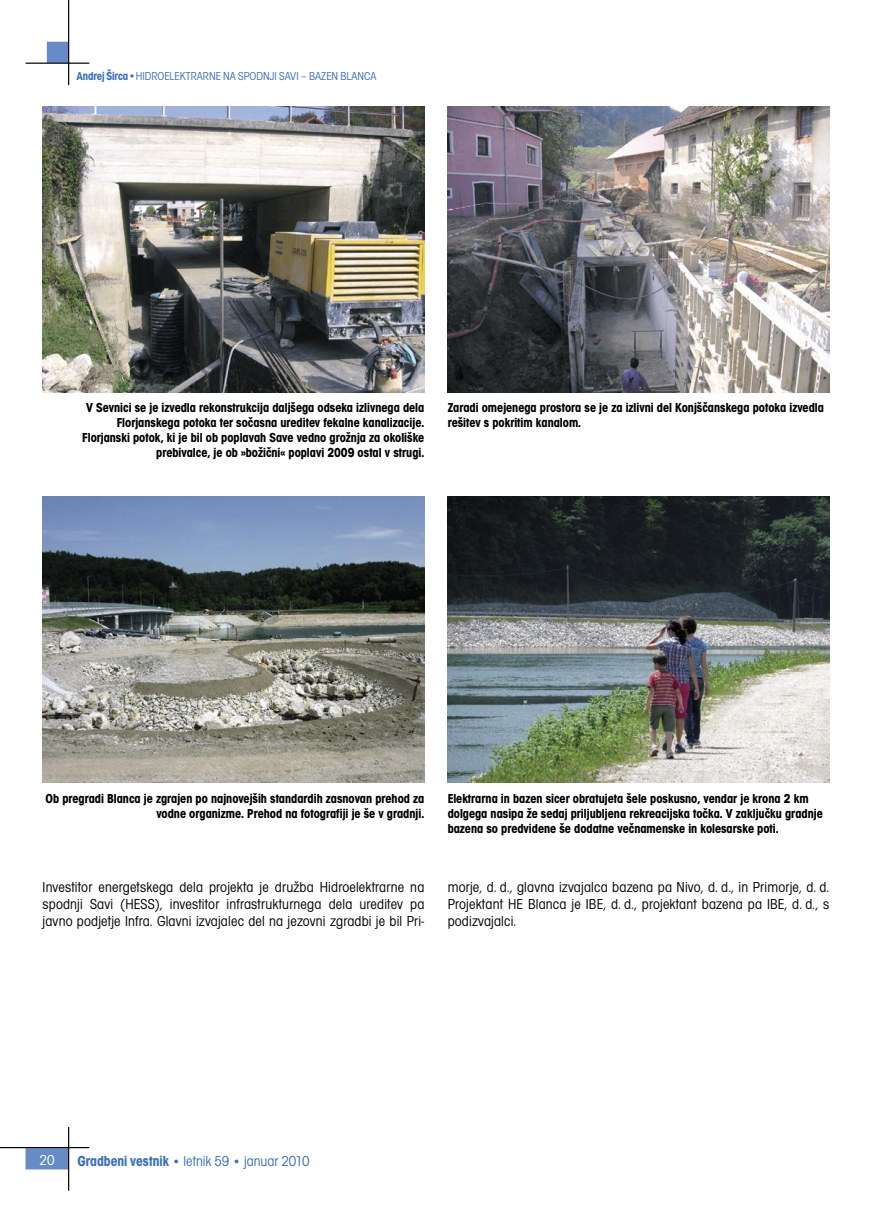
<style>
.page{position:relative;width:872px;height:1212px;background:#fff}
.page>*{position:absolute;margin:0;border:0;box-sizing:border-box;transform-origin:0 0}
.Osnovni_tekst{font:condensed 15px/17.2px "Avant Gar Got Itc TEE";letter-spacing:.01em;color:#000;text-align:justify}
.t1{font:condensed 15px "Avant Gar Got Itc TEE";color:#3c71b6}
.t2{font:condensed 15px "Avant Gar Got Itc TEE";color:#fff}
.Podpisi{font:700 condensed 13.5px/15px "Avant Gar Got Itc TEE";color:#000}
.t3{font:condensed 12px "Avant Gar Got Itc TEE";color:#3c71b6}
.s1{font-weight:700}
.s2{font-weight:700;font-size:13.5px}
</style>
<div class="page">
<div style="left:48px;top:42px;width:19px;height:20px;background:#678bc6"></div>
<div style="left:47px;top:42px;width:21px;height:21px;border:2px solid #678bc6"></div>
<div style="left:26px;top:1149px;width:41px;height:20px;background:#678bc6"></div>
<div style="left:26px;top:1148px;width:42px;height:21px;border:2px solid #678bc6"></div>
<hr style="left:0;top:1147px;width:89px;height:1px;background:#000">
<hr style="left:68px;top:1127px;width:1px;height:64px;background:#000">
<hr style="left:26px;top:63px;width:63px;height:1px;background:#000">
<hr style="left:68px;top:0;width:1px;height:85px;background:#000">
<img style="left:43px;top:106px;width:381px;height:286px">
<img style="left:448px;top:106px;width:381px;height:286px">
<img style="left:43px;top:496px;width:381px;height:286px">
<img style="left:448px;top:496px;width:381px;height:286px">
<p class="t3" style="left:77px;top:70px;width:301px"><span class="s1">Andrej Širca</span>•HIDROELEKTRARNE NA SPODNJI SAVI – BAZEN BLANCA</p>
<p class="Podpisi" style="left:82px;top:400px;width:343px;text-align:right">V Sevnici se je izvedla rekonstrukcija daljšega odseka izlivnega dela Florjanskega potoka ter sočasna ureditev fekalne kanalizacije.<br>Florjanski potok, ki je bil ob poplavah Save vedno grožnja za okoliške prebivalce, je ob »božični« poplavi 2009 ostal v strugi.</p>
<p class="Podpisi" style="left:448px;top:400px;width:378px">Zaradi omejenega prostora se je za izlivni del Konjščanskega potoka izvedla rešitev s pokritim kanalom.</p>
<p class="Podpisi" style="left:46px;top:791px;width:380px;text-align:right">Ob pregradi Blanca je zgrajen po najnovejših standardih zasnovan prehod za vodne organizme. Prehod na fotografiji je še v gradnji.</p>
<p class="Osnovni_tekst" style="left:43px;top:878px;width:383px">Investitor energetskega dela projekta je družba Hidroelektrarne na spodnji Savi (HESS), investitor infrastrukturnega dela ureditev pa javno podjetje Infra. Glavni izvajalec del na jezovni zgradbi je bil Pri-</p>
<p class="Podpisi" style="left:448px;top:791px;width:376px">Elektrarna in bazen sicer obratujeta šele poskusno, vendar je krona 2 km dolgega nasipa že sedaj priljubljena rekreacijska točka. V zaključku gradnje bazena so predvidene še dodatne večnamenske in kolesarske poti.</p>
<p class="Osnovni_tekst" style="left:448px;top:878px;width:383px">morje, d. d., glavna izvajalca bazena pa Nivo, d. d., in Primorje, d. d.<br>Projektant HE Blanca je IBE, d. d., projektant bazena pa IBE, d. d., s podizvajalci.</p>
<p class="t2" style="left:40px;top:1152px;width:16px">20</p>
<p class="t1" style="left:77px;top:1152px;width:233px"><span class="s1">Gradbeni vestnik</span> <span class="s2">•</span> letnik 59 <span class="s2">•</span> januar 2010</p>
</div>
